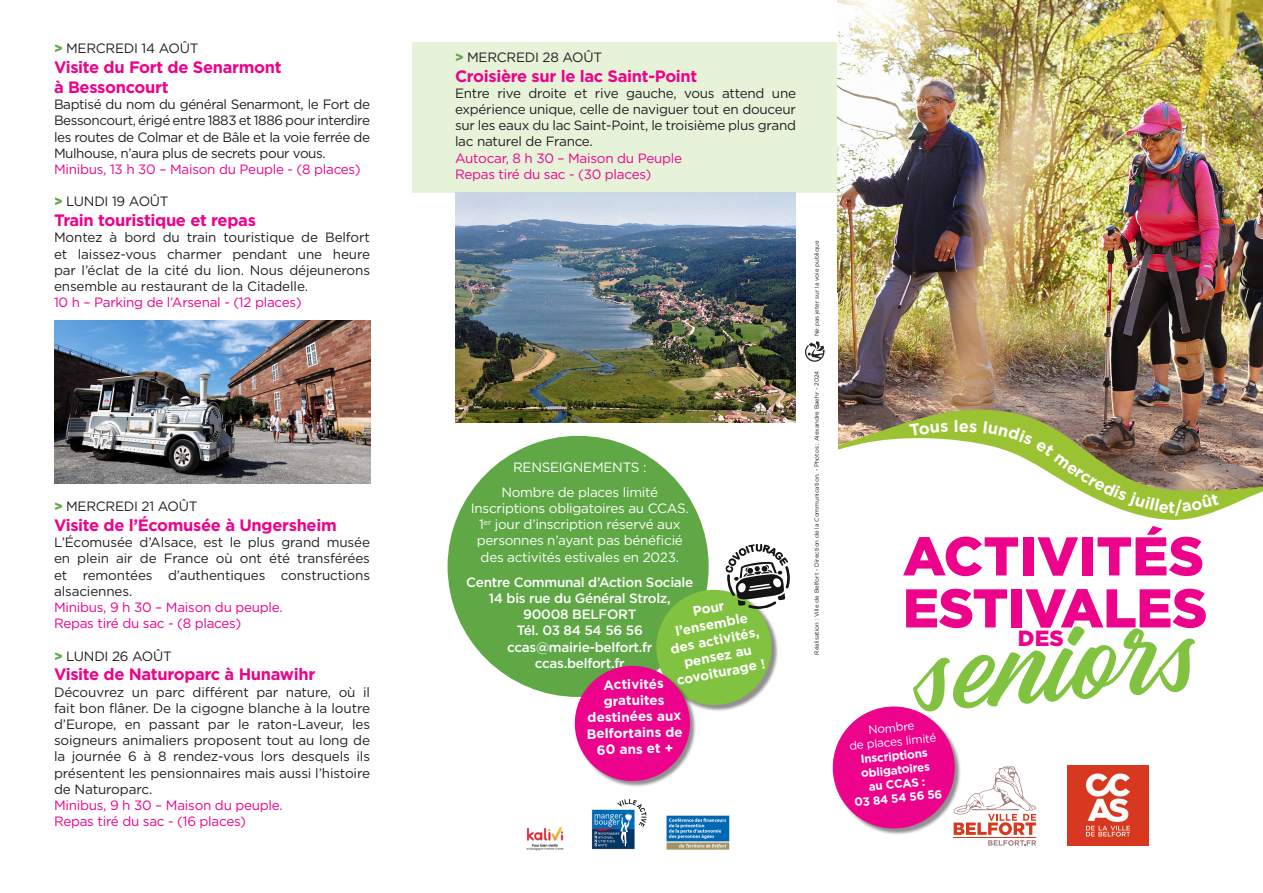
<style>
.page{position:relative;width:1263px;height:893px;background:#fff}
.page>*{position:absolute;margin:0;border:0;box-sizing:border-box;transform-origin:0 0}
.t1{font:104.85px "Simple Thread PERSONALUSE";color:#81c340}
.t2{font:900 54.45px "Gotham";letter-spacing:-.01em;color:#ed028c}
.t3{font:900 21.9px "Gotham";color:#ed028c}
.t4{font:700 16.5px "Gotham";letter-spacing:-.02em;color:#ed028c}
.t5{font:13.5px/16.2px "Gotham";letter-spacing:-.02em;color:#231f20;text-align:justify}
.t6{font:13.5px "Gotham";letter-spacing:-.02em;color:#ed028c}
.t7{font:13.5px/16.2px "Gotham";letter-spacing:-.02em;color:#fff}
.t8{font:500 13.5px "Gotham";letter-spacing:-.02em;color:#fff}
.t9{font:700 13.5px/16.2px "Gotham";color:#fff;text-align:center}
.t10{font:700 11.7px "Gotham";color:#fff}
.t11{font:11.7px "Gotham";color:#fff}
.t12{font:6px "Gotham";color:#231f20}
.s1{font-weight:900;color:#5fa845}
</style>
<div class="page">
<div style="left:412px;top:43px;width:426px;height:150px;background:#e6f3d9"></div>
<img style="left:838px;top:0;width:425px;height:392px">
<img style="left:838px;top:392px;width:425px;height:16px">
<svg style="left:838px;top:408px;width:425px;height:112px"></svg>
<img style="left:1068px;top:765px;width:80px;height:80px">
<svg style="left:954px;top:765px;width:82px;height:81px"></svg>
<div style="left:448px;top:436px;width:261px;height:261px;background:#5fa845;border-radius:50%"></div>
<div style="left:834px;top:708px;width:127px;height:127px;background:#231f20;opacity:.5"></div>
<div style="left:833px;top:707px;width:121px;height:121px;background:#ed028c;border-radius:50%"></div>
<div style="left:576px;top:667px;width:121px;height:121px;background:#231f20;opacity:.5"></div>
<svg style="left:574px;top:544px;width:216px;height:238px"></svg>
<img style="left:54px;top:320px;width:316px;height:163px">
<img style="left:666px;top:815px;width:64px;height:35px">
<img style="left:591px;top:799px;width:56px;height:51px">
<img style="left:526px;top:827px;width:38px;height:24px">
<img style="left:1068px;top:0;width:195px;height:114px">
<img style="left:455px;top:192px;width:340px;height:230px">
<svg style="left:805px;top:341px;width:20px;height:21px"></svg>
<svg style="left:909px;top:423px;width:39px;height:13px"></svg>
<svg style="left:955px;top:419px;width:22px;height:13px"></svg>
<svg style="left:983px;top:421px;width:236px;height:95px"></svg>
<p class="t5" style="left:54px;top:40px;width:146px"><span class="s1">&gt;</span> MERCREDI 14 AOÛT</p>
<p class="t4" style="left:54px;top:56px;width:229px">Visite du Fort de Senarmont</p>
<p class="t4" style="left:54px;top:76px;width:116px">à Bessoncourt</p>
<p class="t5" style="left:54px;top:96px;width:318px">Baptisé du nom du général Senarmont, le Fort de Bessoncourt, érigé entre 1883 et 1886 pour interdire les routes de Colmar et de Bâle et la voie ferrée de Mulhouse, n’aura plus de secrets pour vous.</p>
<p class="t6" style="left:54px;top:161px;width:308px">Minibus, 13 h 30 – Maison du Peuple - (8 places)</p>
<p class="t5" style="left:54px;top:193px;width:116px"><span class="s1">&gt;</span> LUNDI 19 AOÛT</p>
<p class="t4" style="left:54px;top:209px;width:203px">Train touristique et repas</p>
<p class="t5" style="left:54px;top:229px;width:318px">Montez à bord du train touristique de Belfort et laissez-vous charmer pendant une heure par l’éclat de la cité du lion. Nous déjeunerons ensemble au restaurant de la Citadelle.</p>
<p class="t6" style="left:54px;top:294px;width:249px">10 h – Parking de l’Arsenal - (12 places)</p>
<p class="t5" style="left:54px;top:498px;width:145px"><span class="s1">&gt;</span> MERCREDI 21 AOÛT</p>
<p class="t4" style="left:54px;top:514px;width:284px">Visite de l’Écomusée à Ungersheim</p>
<p class="t5" style="left:54px;top:534px;width:318px">L’Écomusée d’Alsace, est le plus grand musée en plein air de France où ont été transférées et remontées d’authentiques constructions alsaciennes.</p>
<p class="t6" style="left:54px;top:598px;width:230px">Minibus, 9 h 30 – Maison du peuple.</p>
<p class="t6" style="left:54px;top:615px;width:189px">Repas tiré du sac - (8 places)</p>
<p class="t5" style="left:54px;top:647px;width:119px"><span class="s1">&gt;</span> LUNDI 26 AOÛT</p>
<p class="t4" style="left:54px;top:664px;width:263px">Visite de Naturoparc à Hunawihr</p>
<p class="t5" style="left:54px;top:683px;width:318px">Découvrez un parc différent par nature, où il fait bon flâner. De la cigogne blanche à la loutre d’Europe, en passant par le raton-Laveur, les soigneurs animaliers proposent tout au long de la journée 6 à 8 rendez-vous lors desquels ils présentent les pensionnaires mais aussi l’histoire de Naturoparc.</p>
<p class="t6" style="left:54px;top:796px;width:230px">Minibus, 9 h 30 – Maison du peuple.</p>
<p class="t6" style="left:54px;top:813px;width:194px">Repas tiré du sac - (16 places)</p>
<p class="t5" style="left:455px;top:49px;width:149px"><span class="s1">&gt;</span> MERCREDI 28 AOÛT</p>
<p class="t4" style="left:455px;top:65px;width:244px">Croisière sur le lac Saint-Point</p>
<p class="t5" style="left:455px;top:85px;width:343px">Entre rive droite et rive gauche, vous attend une expérience unique, celle de naviguer tout en douceur sur les eaux du lac Saint-Point, le troisième plus grand lac naturel de France.</p>
<p class="t6" style="left:455px;top:149px;width:229px">Autocar, 8 h 30 – Maison du Peuple</p>
<p class="t6" style="left:455px;top:165px;width:198px">Repas tiré du sac - (30 places)</p>
<p class="t7" style="left:513px;top:458px;width:135px">RENSEIGNEMENTS :</p>
<p class="t7" style="left:501px;top:484px;width:158px">Nombre de places limité</p>
<p class="t7" style="left:471px;top:500px;width:219px">Inscriptions obligatoires au CCAS.</p>
<p class="t7" style="left:477px;top:516px;width:208px">1<sup>er</sup> jour d’inscription réservé aux personnes n’ayant pas bénéficié des activités estivales en 2023.</p>
<p class="t8" style="left:466px;top:573px;width:229px">Centre Communal d’Action Sociale</p>
<p class="t8" style="left:489px;top:589px;width:184px">14 bis rue du Général Strolz,</p>
<p class="t8" style="left:523px;top:605px;width:115px">90008 BELFORT</p>
<p class="t8" style="left:517px;top:622px;width:128px">Tél. 03 84 54 56 56</p>
<p class="t8" style="left:507px;top:638px;width:147px">ccas@mairie-belfort.fr</p>
<p class="t8" style="left:535px;top:654px;width:91px">ccas.belfort.fr</p>
<p class="t9" style="left:691px;top:603px;width:33px;rotate:-11deg">Pour</p>
<p class="t9" style="left:666px;top:625px;width:92px;rotate:-11deg">l’ensemble des activités, pensez au covoiturage !</p>
<p class="t9" style="left:586px;top:677px;width:98px;rotate:-1deg">Activités gratuites destinées aux<br>Belfortains de<br>60 ans et +</p>
<p class="t12" style="left:813px;top:336px;width:97px;rotate:-90deg">Ne pas jeter sur la voie publique</p>
<p class="t12" style="left:813px;top:655px;width:286px;rotate:-90deg">Réalisation : Ville de Belfort - Direction de la Communication. - Photos : Alexandre Baehr - 2024</p>
<p class="t2" style="left:903px;top:519px;width:303px">ACTIVITÉS</p>
<p class="t2" style="left:903px;top:571px;width:306px">ESTIVALES</p>
<p class="t1" style="left:902px;top:586px;width:288px;rotate:-4deg">seniors</p>
<p class="t3" style="left:1018px;top:623px;width:47px">DES</p>
<p class="t11" style="left:868px;top:723px;width:48px;rotate:-6deg">Nombre</p>
<p class="t11" style="left:848px;top:739px;width:89px;rotate:-6deg">de places limité</p>
<p class="t10" style="left:860px;top:752px;width:69px;rotate:-6deg">Inscriptions</p>
<p class="t10" style="left:860px;top:766px;width:71px;rotate:-6deg">obligatoires</p>
<p class="t10" style="left:868px;top:779px;width:58px;rotate:-6deg">au CCAS :</p>
<p class="t10" style="left:853px;top:795px;width:90px;rotate:-6deg">03 84 54 56 56</p>
</div>
